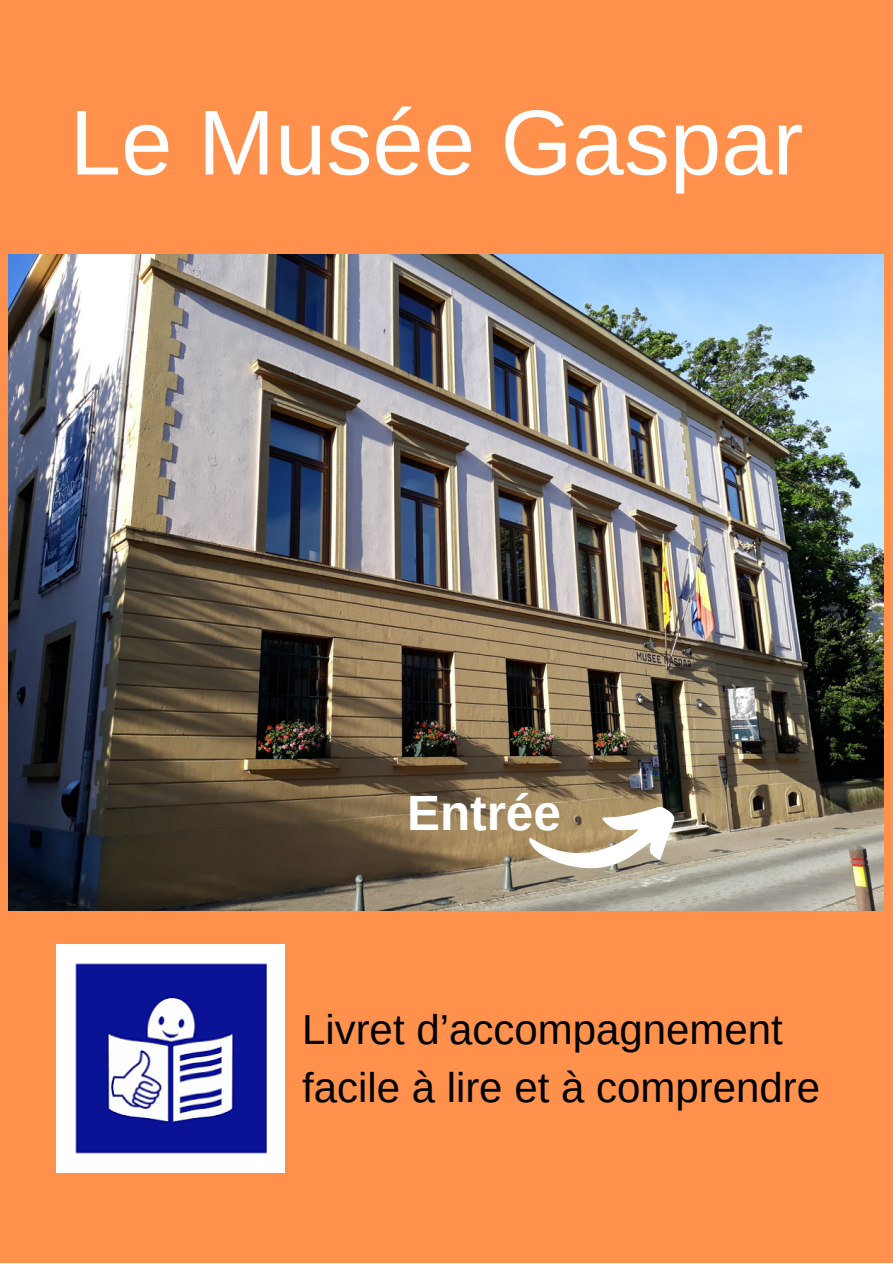
<style>
.page{position:relative;width:893px;height:1264px;background:#fff}
.page>*{position:absolute;margin:0;border:0;box-sizing:border-box;transform-origin:0 0}
.t1{font:92.25px "Arimo";color:#fff}
.t2{font:700 49.5px "Arimo";color:#fff}
.t3{font:42px "Arimo";color:#000}
</style>
<div class="page">
<div style="left:0;top:0;width:892px;height:1262px;background:#ff914d"></div>
<img style="left:56px;top:944px;width:228px;height:228px">
<img style="left:9px;top:255px;width:874px;height:655px">
<svg style="left:527px;top:804px;width:155px;height:79px;background:#c0b39c"></svg>
<p class="t1" style="left:70px;top:91px;width:735px">Le Musée Gaspar</p>
<p class="t2" style="left:407px;top:785px;width:155px">Entrée</p>
<p class="t3" style="left:302px;top:1005px;width:482px">Livret d’accompagnement</p>
<p class="t3" style="left:302px;top:1064px;width:519px">facile à lire et à comprendre</p>
</div>
